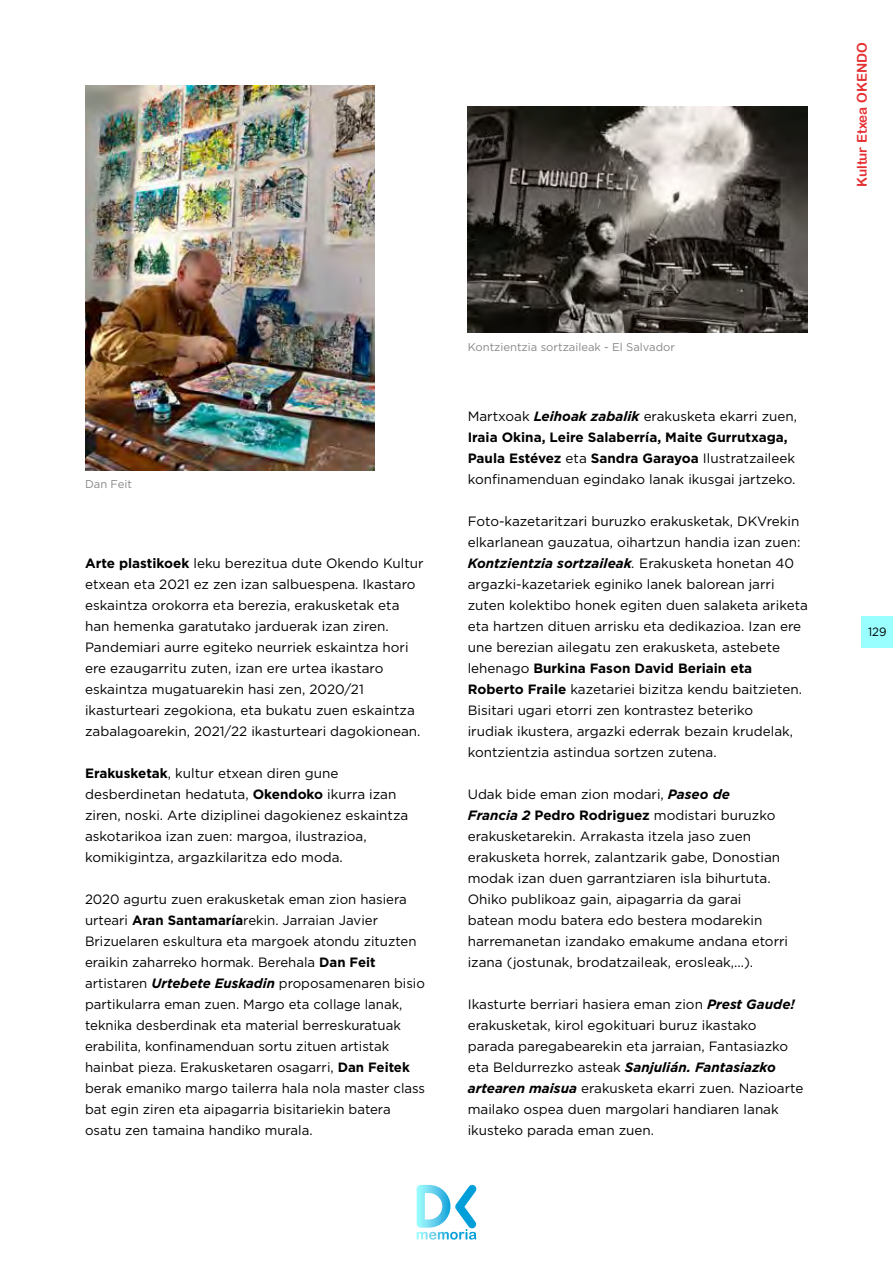
<style>
.page{position:relative;width:893px;height:1263px;background:#fff}
.page>*{position:absolute;margin:0;border:0;box-sizing:border-box;transform-origin:0 0}
.t1{font:13.5px/21px "Gotham";color:#000}
.t2{font:13.5px "Arial Rounded MT Bold";color:#e53134}
.t3{font:12px "Gotham";color:#000;scale:.96 1}
.t4{font:11.25px "Gotham";color:#878787}
.s1{font-weight:700}
.s2{font-weight:700;font-style:italic}
.s3{font-style:italic}
</style>
<div class="page">
<div style="left:862px;top:616px;width:31px;height:31px;background:#9ff"></div>
<svg style="left:417px;top:1184px;width:60px;height:55px"></svg>
<img style="left:85px;top:85px;width:289px;height:386px">
<img style="left:468px;top:106px;width:340px;height:227px">
<p class="t2" style="left:854px;top:187px;width:146px;rotate:-90deg">Kultur Etxea OKENDO</p>
<p class="t4" style="left:85px;top:477px;width:48px">Dan Feit</p>
<p class="t1" style="left:85px;top:553px;width:340px"><span class="s1">Arte plastikoek</span> leku berezitua dute Okendo Kultur etxean eta 2021 ez zen izan salbuespena. Ikastaro eskaintza orokorra eta berezia, erakusketak eta han hemenka garatutako jarduerak izan ziren.<br>Pandemiari aurre egiteko neurriek eskaintza hori ere ezaugarritu zuten, izan ere urtea ikastaro eskaintza mugatuarekin hasi zen, 2020/21 ikasturteari zegokiona, eta bukatu zuen eskaintza zabalagoarekin, 2021/22 ikasturteari dagokionean.</p>
<p class="t1" style="left:85px;top:763px;width:325px"><span class="s1">Erakusketak</span>, kultur etxean diren gune desberdinetan hedatuta, <span class="s1">Okendoko</span> ikurra izan ziren, noski. Arte diziplinei dagokienez eskaintza askotarikoa izan zuen: margoa, ilustrazioa, komikigintza, argazkilaritza edo moda.</p>
<p class="t1" style="left:85px;top:888px;width:342px">2020 agurtu zuen erakusketak eman zion hasiera urteari <span class="s1">Aran Santamaría</span>rekin. Jarraian Javier Brizuelaren eskultura eta margoek atondu zituzten eraikin zaharreko hormak. Berehala <span class="s1">Dan Feit </span>artistaren <span class="s2">Urtebete Euskadin</span> proposamenaren bisio partikularra eman zuen. Margo eta collage lanak, teknika desberdinak eta material berreskuratuak erabilita, konfinamenduan sortu zituen artistak hainbat pieza. Erakusketaren osagarri, <span class="s1">Dan Feitek </span>berak emaniko margo tailerra hala nola master class bat egin ziren eta aipagarria bisitariekin batera osatu zen tamaina handiko murala.</p>
<p class="t4" style="left:468px;top:339px;width:209px">Kontzientzia sortzaileak - El Salvador</p>
<p class="t1" style="left:468px;top:405px;width:331px">Martxoak <span class="s2">Leihoak zabalik</span> erakusketa ekarri zuen, <span class="s1">Iraia Okina, Leire Salaberría, Maite Gurrutxaga, Paula Estévez</span> eta <span class="s1">Sandra Garayoa</span> Ilustratzaileek konfinamenduan egindako lanak ikusgai jartzeko.</p>
<p class="t1" style="left:468px;top:510px;width:342px">Foto-kazetaritzari buruzko erakusketak, DKVrekin elkarlanean gauzatua, oihartzun handia izan zuen:<br><span class="s2">Kontzientzia sortzaileak</span><span class="s3">.</span> Erakusketa honetan 40 argazki-kazetariek eginiko lanek balorean jarri zuten kolektibo honek egiten duen salaketa ariketa eta hartzen dituen arrisku eta dedikazioa. Izan ere une berezian ailegatu zen erakusketa, astebete lehenago <span class="s1">Burkina Fason David Beriain eta Roberto Fraile</span> kazetariei bizitza kendu baitzieten.<br>Bisitari ugari etorri zen kontrastez beteriko<br>irudiak ikustera, argazki ederrak bezain krudelak, kontzientzia astindua sortzen zutena.</p>
<p class="t1" style="left:468px;top:784px;width:322px">Udak bide eman zion modari, <span class="s2">Paseo de<br>Francia 2</span> <span class="s1">Pedro Rodriguez</span> modistari buruzko erakusketarekin. Arrakasta itzela jaso zuen erakusketa horrek, zalantzarik gabe, Donostian modak izan duen garrantziaren isla bihurtuta.<br>Ohiko publikoaz gain, aipagarria da garai batean modu batera edo bestera modarekin harremanetan izandako emakume andana etorri izana (jostunak, brodatzaileak, erosleak,...).</p>
<p class="t1" style="left:468px;top:994px;width:337px">Ikasturte berriari hasiera eman zion <span class="s2">Prest Gaude! </span>erakusketak, kirol egokituari buruz ikastako parada paregabearekin eta jarraian, Fantasiazko eta Beldurrezko asteak <span class="s2">Sanjulián. Fantasiazko artearen maisua</span> erakusketa ekarri zuen. Nazioarte mailako ospea duen margolari handiaren lanak ikusteko parada eman zuen.</p>
<p class="t3" style="left:868px;top:624px;width:21px">129</p>
</div>
